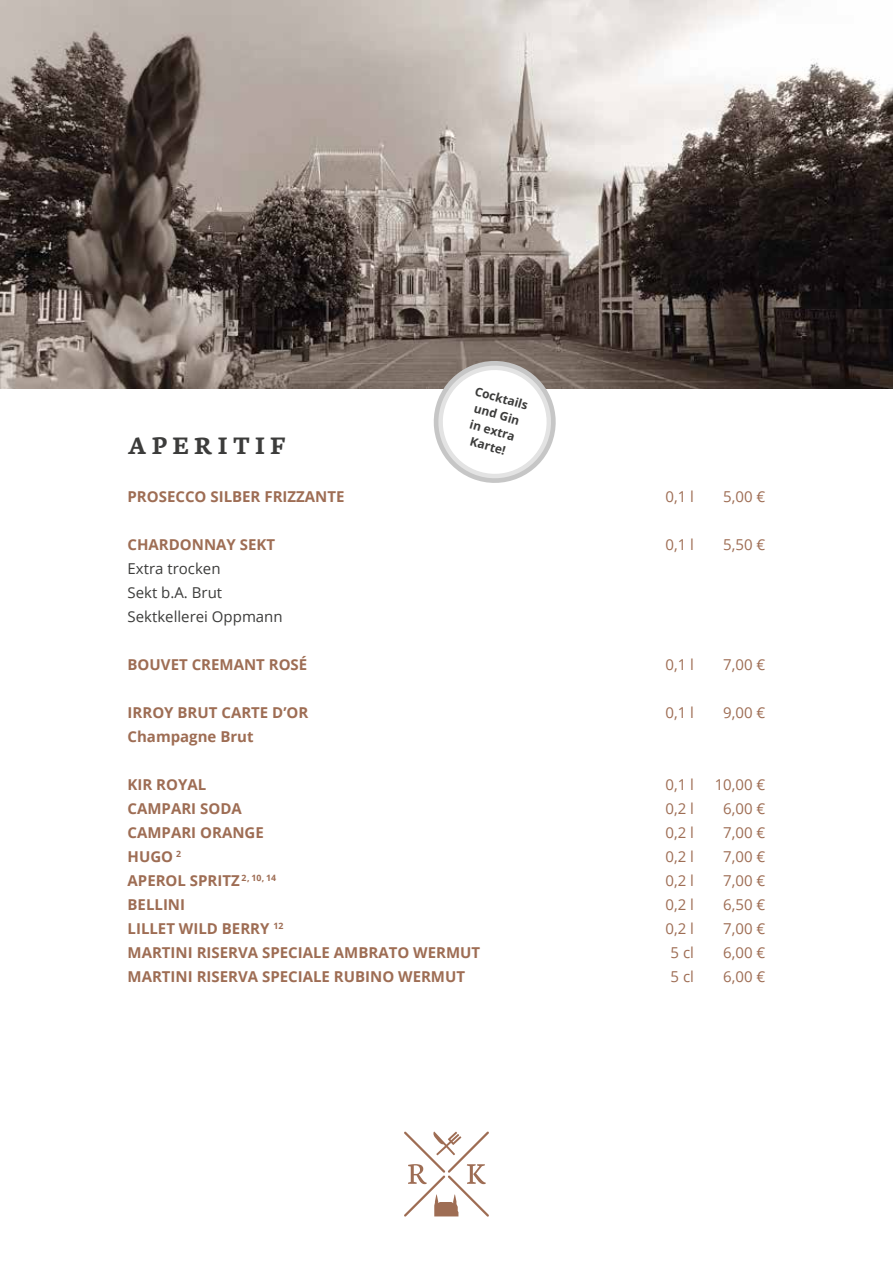
<style>
.page{position:relative;width:893px;height:1263px;background:#fff}
.page>*{position:absolute;margin:0;border:0;box-sizing:border-box;transform-origin:0 0}
.t1{font:700 27px "Neuton";letter-spacing:.19em;color:#3c3c3b}
.t2{font:700 15px/24px "Open Sans";color:#9e6d54}
.t3{font:15px "Open Sans";color:#9e6d54}
.t4{font:15px/24px "Open Sans";color:#3c3c3b}
.t5{font:700 12px/16.5px "Open Sans";color:#3c3c3b;text-align:center}
</style>
<div class="page">
<img style="left:0;top:0;width:893px;height:388px">
<svg style="left:426px;top:353px;width:138px;height:130px"></svg>
<svg style="left:404px;top:1131px;width:85px;height:85px"></svg>
<p class="t5" style="left:478px;top:382px;width:56px;rotate:16deg">Cocktails und Gin in extra<br>Karte!</p>
<h1 class="t1" style="left:128px;top:430px;width:160px">APERITIF</h1>
<p class="t2" style="left:128px;top:484px;width:218px">PROSECCO SILBER FRIZZANTE</p>
<p class="t2" style="left:128px;top:532px;width:149px">CHARDONNAY SEKT</p>
<p class="t4" style="left:128px;top:556px;width:157px">Extra trocken<br>Sekt b.A. Brut<br>Sektkellerei Oppmann</p>
<p class="t2" style="left:128px;top:652px;width:181px">BOUVET CREMANT ROSÉ</p>
<p class="t2" style="left:128px;top:700px;width:182px">IRROY BRUT CARTE D’OR<br>Champagne Brut</p>
<p class="t2" style="left:128px;top:772px;width:354px">KIR ROYAL<br>CAMPARI SODA<br>CAMPARI ORANGE<br>HUGO <sup>2<br></sup>APEROL SPRITZ <sup>2,</sup> <sup>10,</sup> <sup>14<br></sup>BELLINI<br>LILLET WILD BERRY <sup>12<br></sup>MARTINI RISERVA SPECIALE AMBRATO WERMUT<br>MARTINI RISERVA SPECIALE RUBINO WERMUT</p>
<p class="t3" style="left:665px;top:486px;width:30px">0,1 l</p>
<p class="t3" style="left:723px;top:486px;width:44px">5,00 €</p>
<p class="t3" style="left:665px;top:534px;width:30px">0,1 l</p>
<p class="t3" style="left:723px;top:534px;width:44px">5,50 €</p>
<p class="t3" style="left:665px;top:654px;width:30px">0,1 l</p>
<p class="t3" style="left:723px;top:654px;width:44px">7,00 €</p>
<p class="t3" style="left:665px;top:702px;width:30px">0,1 l</p>
<p class="t3" style="left:723px;top:702px;width:44px">9,00 €</p>
<p class="t3" style="left:665px;top:774px;width:30px">0,1 l</p>
<p class="t3" style="left:715px;top:774px;width:52px">10,00 €</p>
<p class="t3" style="left:665px;top:798px;width:30px">0,2 l</p>
<p class="t3" style="left:723px;top:798px;width:44px">6,00 €</p>
<p class="t3" style="left:665px;top:822px;width:30px">0,2 l</p>
<p class="t3" style="left:723px;top:822px;width:44px">7,00 €</p>
<p class="t3" style="left:665px;top:846px;width:30px">0,2 l</p>
<p class="t3" style="left:723px;top:846px;width:44px">7,00 €</p>
<p class="t3" style="left:665px;top:870px;width:30px">0,2 l</p>
<p class="t3" style="left:723px;top:870px;width:44px">7,00 €</p>
<p class="t3" style="left:665px;top:894px;width:30px">0,2 l</p>
<p class="t3" style="left:723px;top:894px;width:44px">6,50 €</p>
<p class="t3" style="left:665px;top:918px;width:30px">0,2 l</p>
<p class="t3" style="left:723px;top:918px;width:44px">7,00 €</p>
<p class="t3" style="left:671px;top:942px;width:25px">5 cl</p>
<p class="t3" style="left:723px;top:942px;width:44px">6,00 €</p>
<p class="t3" style="left:671px;top:966px;width:25px">5 cl</p>
<p class="t3" style="left:723px;top:966px;width:44px">6,00 €</p>
</div>
